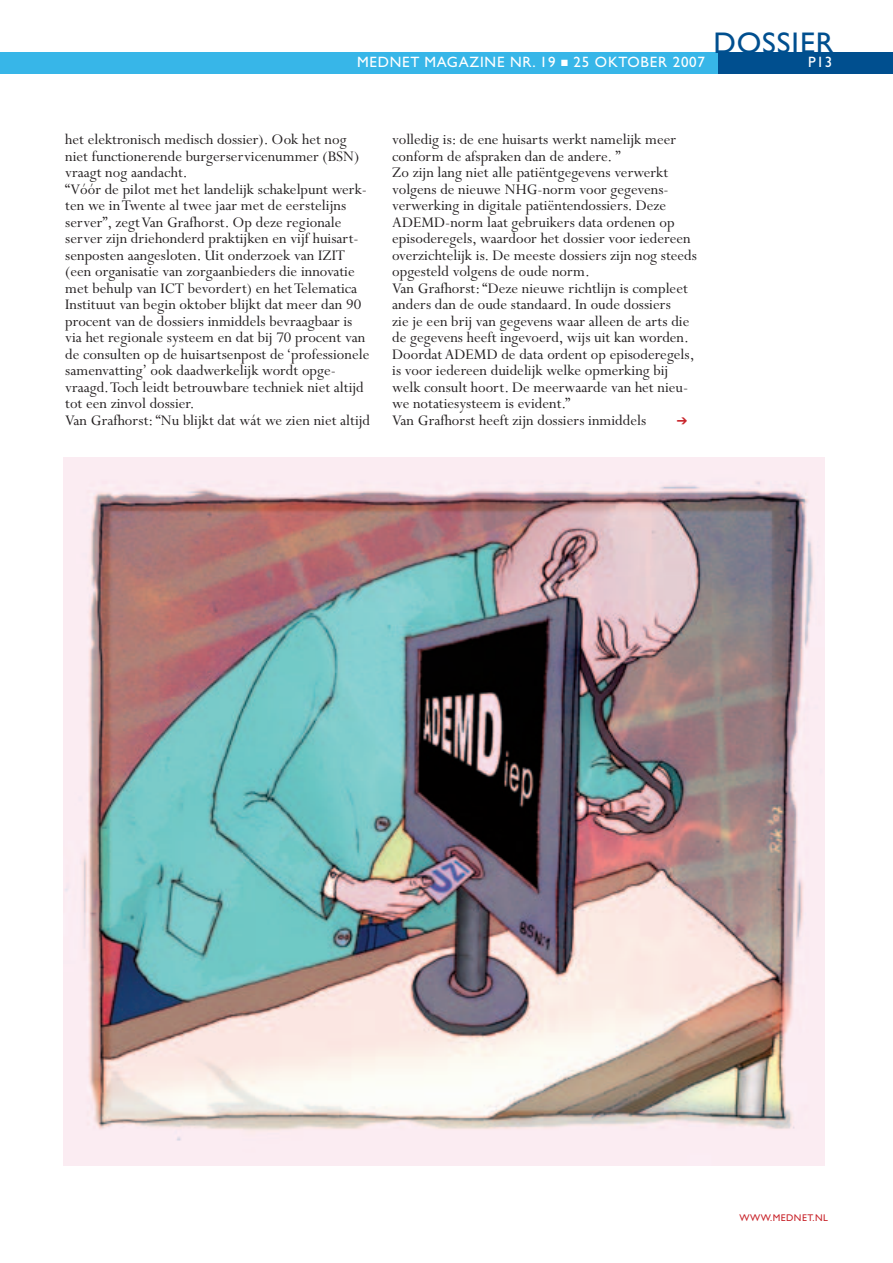
<style>
.page{position:relative;width:893px;height:1263px;background:#fff}
.page>*{position:absolute;margin:0;border:0;box-sizing:border-box;transform-origin:0 0}
.t1{font:30px "Gill Sans";letter-spacing:.03em;color:#004f8f}
.t2{font:16.5px/16.5px "Perpetua";color:#231f20}
.t3{font:15px "Gill Sans";letter-spacing:.05em;color:#fff}
.t4{font:9.75px "Gill Sans";letter-spacing:.05em;color:#c8242b}
</style>
<div class="page">
<div style="left:0;top:52px;width:893px;height:21px;background:#004f8f"></div>
<div style="left:0;top:52px;width:718px;height:21px;background:#37b6e8"></div>
<img style="left:64px;top:458px;width:761px;height:707px">
<p class="t3" style="left:357px;top:57px;width:349px">MEDNET MAGAZINE NR. 19 ■ 25 OKTOBER 2007</p>
<h1 class="t1" style="left:713px;top:32px;width:122px">DOSSIER</h1>
<p class="t3" style="left:808px;top:57px;width:26px">P13</p>
<p class="t2" style="left:65px;top:133px;width:306px">het elektronisch medisch dossier). Ook het nog niet functionerende burgerservicenummer (BSN) vraagt nog aandacht.<br>“Vóór de pilot met het landelijk schakelpunt werk&shy;ten we in Twente al twee jaar met de eerstelijns server”, zegt Van Grafhorst. Op deze regionale server zijn driehonderd praktijken en vijf huisart&shy;senposten aangesloten. Uit onderzoek van IZIT (een organisatie van zorgaanbieders die innovatie met behulp van ICT bevordert) en het Telematica Instituut van begin oktober blijkt dat meer dan 90 procent van de dossiers inmiddels bevraagbaar is via het regionale systeem en dat bij 70 procent van de consulten op de huisartsenpost de ‘professionele samenvatting’ ook daadwerkelijk wordt opge&shy;vraagd. Toch leidt betrouwbare techniek niet altijd tot een zinvol dossier.<br>Van Grafhorst: “Nu blijkt dat wát we zien niet altijd</p>
<p class="t2" style="left:392px;top:133px;width:306px">volledig is: de ene huisarts werkt namelijk meer conform de afspraken dan de andere. ”<br>Zo zijn lang niet alle patiëntgegevens verwerkt volgens de nieuwe NHG-norm voor gegevens&shy;verwerking in digitale patiëntendossiers. Deze ADEMD-norm laat gebruikers data ordenen op episoderegels, waardoor het dossier voor iedereen overzichtelijk is. De meeste dossiers zijn nog steeds opgesteld volgens de oude norm.<br>Van Grafhorst: “Deze nieuwe richtlijn is compleet anders dan de oude standaard. In oude dossiers<br>zie je een brij van gegevens waar alleen de arts die de gegevens heeft ingevoerd, wijs uit kan worden.<br>Doordat ADEMD de data ordent op episoderegels, is voor iedereen duidelijk welke opmerking bij welk consult hoort. De meerwaarde van het nieu&shy;we notatiesysteem is evident.”<br>Van Grafhorst heeft zijn dossiers inmiddels</p>
<p class="t4" style="left:739px;top:1214px;width:90px">WWW.MEDNET.NL</p>
</div>
